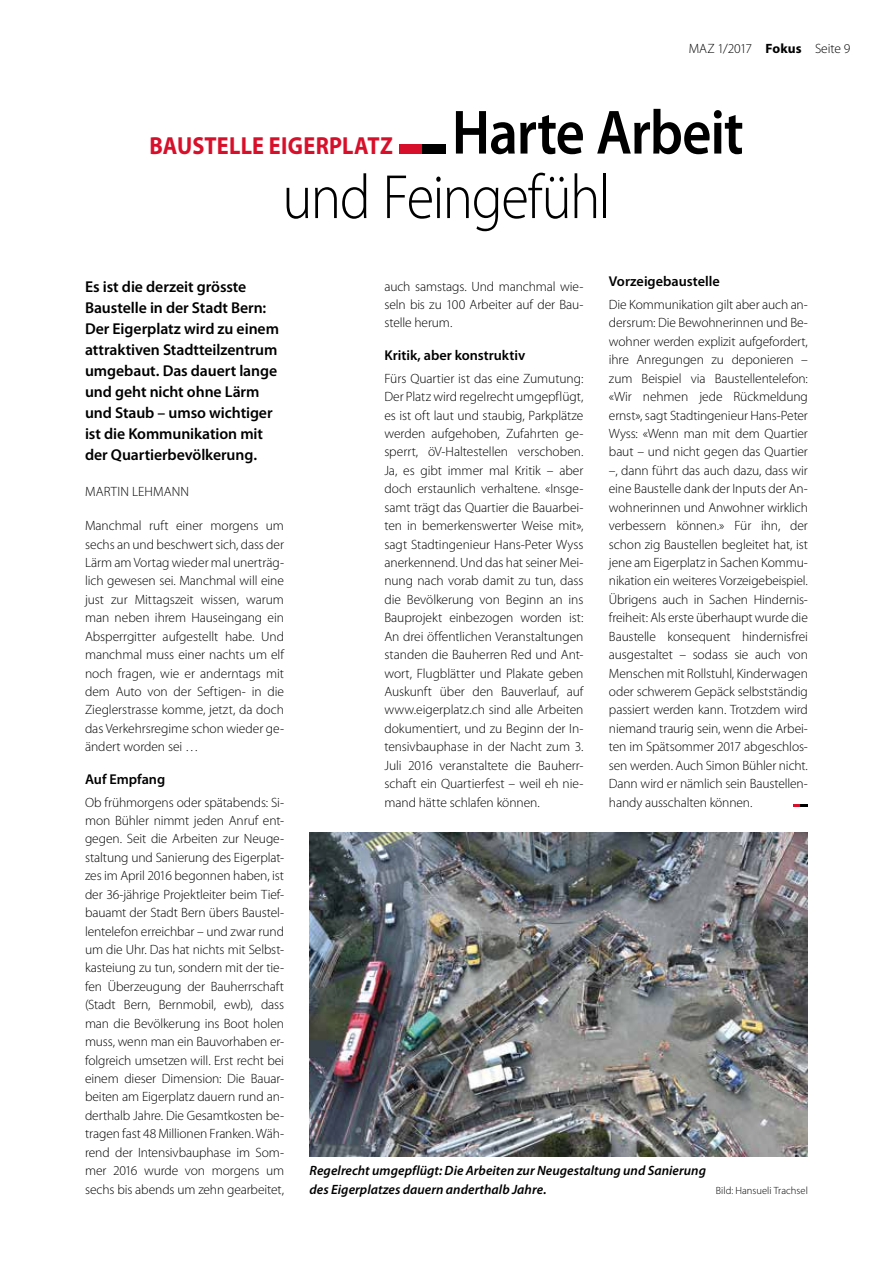
<style>
.page{position:relative;width:893px;height:1263px;background:#fff}
.page>*{position:absolute;margin:0;border:0;box-sizing:border-box;transform-origin:0 0}
.t1{font:300 63px "Myriad Pro";letter-spacing:-.03em;color:#000;scale:.9 1}
.t2{font:600 63px "Myriad Pro";letter-spacing:-.02em;color:#000;scale:.9 1}
.t3{font:700 24.75px "Myriad Pro";letter-spacing:.01em;color:#d80f2a;scale:.9 1}
.t4{font:600 15.75px/21px "Myriad Pro";letter-spacing:-.005em;color:#000}
.t5{font:600 14.25px "Myriad Pro";color:#000}
.t6{font:300 13.5px/18.5px "Myriad Pro";letter-spacing:-.005em;color:#000;text-align:justify}
.t7{font:italic 600 13.5px/18.5px "Myriad Pro";letter-spacing:.005em;color:#000}
.t8{font:300 10.5px "Myriad Pro";letter-spacing:.005em;color:#000}
.s1{font-weight:700}
</style>
<div class="page">
<div style="left:399px;top:144px;width:24px;height:9px;background:#d80f2a"></div>
<div style="left:423px;top:144px;width:23px;height:9px;background:#000"></div>
<svg style="left:794px;top:804px;width:14px;height:2px"></svg>
<img style="left:310px;top:832px;width:498px;height:325px">
<p class="t6" style="left:689px;top:39px;width:163px">MAZ 1/2017 <span class="s1">Fokus</span> Seite 9</p>
<h1 class="t2" style="left:452px;top:92px;width:326px">Harte Arbeit</h1>
<h1 class="t1" style="left:282px;top:162px;width:366px">und Feingefühl</h1>
<h2 class="t3" style="left:149px;top:129px;width:272px">BAUSTELLE EIGERPLATZ</h2>
<p class="t4" style="left:85px;top:276px;width:195px">Es ist die derzeit grösste<br>Baustelle in der Stadt Bern:<br>Der Eigerplatz wird zu einem attraktiven Stadtteilzentrum umgebaut. Das dauert lange und geht nicht ohne Lärm und Staub – umso wichtiger ist die Kommunikation mit der Quartierbevölkerung.</p>
<p class="t6" style="left:85px;top:483px;width:106px">MARTIN LEHMANN</p>
<p class="t6" style="left:85px;top:517px;width:201px">Manchmal ruft einer morgens um sechs an und beschwert sich, dass der Lärm am Vortag wieder mal unerträg&shy;lich gewesen sei. Manchmal will eine just zur Mittagszeit wissen, warum man neben ihrem Hauseingang ein Absperrgitter aufgestellt habe. Und manchmal muss einer nachts um elf noch fragen, wie er anderntags mit dem Auto von der Seftigen- in die Zieglerstrasse komme, jetzt, da doch das Verkehrsregime schon wieder ge&shy;ändert worden sei …</p>
<p class="t5" style="left:85px;top:770px;width:82px">Auf Empfang</p>
<p class="t6" style="left:85px;top:793px;width:201px">Ob frühmorgens oder spätabends: Si&shy;mon Bühler nimmt jeden Anruf ent&shy;gegen. Seit die Arbeiten zur Neuge&shy;staltung und Sanierung des Eigerplat&shy;zes im April 2016 begonnen haben, ist der 36-jährige Projektleiter beim Tief&shy;bauamt der Stadt Bern übers Baustel&shy;lentelefon erreichbar – und zwar rund um die Uhr. Das hat nichts mit Selbst&shy;kasteiung zu tun, sondern mit der tie&shy;fen Überzeugung der Bauherrschaft (Stadt Bern, Bernmobil, ewb), dass man die Bevölkerung ins Boot holen muss, wenn man ein Bauvorhaben er&shy;folgreich umsetzen will. Erst recht bei einem dieser Dimension: Die Bauar&shy;beiten am Eigerplatz dauern rund an&shy;derthalb Jahre. Die Gesamtkosten be&shy;tragen fast 48 Millionen Franken. Wäh&shy;rend der Intensivbauphase im Som&shy;mer 2016 wurde von morgens um sechs bis abends um zehn gearbeitet,</p>
<p class="t6" style="left:384px;top:277px;width:200px">auch samstags. Und manchmal wie&shy;seln bis zu 100 Arbeiter auf der Bau&shy;stelle herum.</p>
<p class="t5" style="left:384px;top:346px;width:142px">Kritik, aber konstruktiv</p>
<p class="t6" style="left:384px;top:369px;width:201px">Fürs Quartier ist das eine Zumutung:<br>Der Platz wird regelrecht umgepflügt, es ist oft laut und staubig, Parkplätze werden aufgehoben, Zufahrten ge&shy;sperrt, öV-Haltestellen verschoben.<br>Ja, es gibt immer mal Kritik – aber doch erstaunlich verhaltene. «Insge&shy;samt trägt das Quartier die Bauarbei&shy;ten in bemerkenswerter Weise mit», sagt Stadtingenieur Hans-Peter Wyss anerkennend. Und das hat seiner Mei&shy;nung nach vorab damit zu tun, dass die Bevölkerung von Beginn an ins Bauprojekt einbezogen worden ist:<br>An drei öffentlichen Veranstaltungen standen die Bauherren Red und Ant&shy;wort, Flugblätter und Plakate geben Auskunft über den Bauverlauf, auf www.eigerplatz.ch sind alle Arbeiten dokumentiert, und zu Beginn der In&shy;tensivbauphase in der Nacht zum 3.<br>Juli 2016 veranstaltete die Bauherr&shy;schaft ein Quartierfest – weil eh nie&shy;mand hätte schlafen können.</p>
<p class="t5" style="left:609px;top:272px;width:112px">Vorzeigebaustelle</p>
<p class="t6" style="left:609px;top:295px;width:201px">Die Kommunikation gilt aber auch an&shy;dersrum: Die Bewohnerinnen und Be&shy;wohner werden explizit aufgefordert, ihre Anregungen zu deponieren – zum Beispiel via Baustellentelefon: «Wir nehmen jede Rückmeldung ernst», sagt Stadtingenieur Hans-Peter Wyss: «Wenn man mit dem Quartier baut – und nicht gegen das Quartier –, dann führt das auch dazu, dass wir eine Baustelle dank der Inputs der An&shy;wohnerinnen und Anwohner wirklich verbessern können.» Für ihn, der schon zig Baustellen begleitet hat, ist jene am Eigerplatz in Sachen Kommu&shy;nikation ein weiteres Vorzeigebeispiel.<br>Übrigens auch in Sachen Hindernis&shy;freiheit: Als erste überhaupt wurde die Baustelle konsequent hindernisfrei ausgestaltet – sodass sie auch von Menschen mit Rollstuhl, Kinderwagen oder schwerem Gepäck selbstständig passiert werden kann. Trotzdem wird niemand traurig sein, wenn die Arbei&shy;ten im Spätsommer 2017 abgeschlos&shy;sen werden. Auch Simon Bühler nicht.<br>Dann wird er nämlich sein Baustellen&shy;handy ausschalten können.</p>
<p class="t7" style="left:310px;top:1161px;width:398px">Regelrecht umgepflügt: Die Arbeiten zur Neugestaltung und Sanierung des Eigerplatzes dauern anderthalb Jahre.</p>
<p class="t8" style="left:716px;top:1184px;width:94px">Bild: Hansueli Trachsel</p>
</div>
